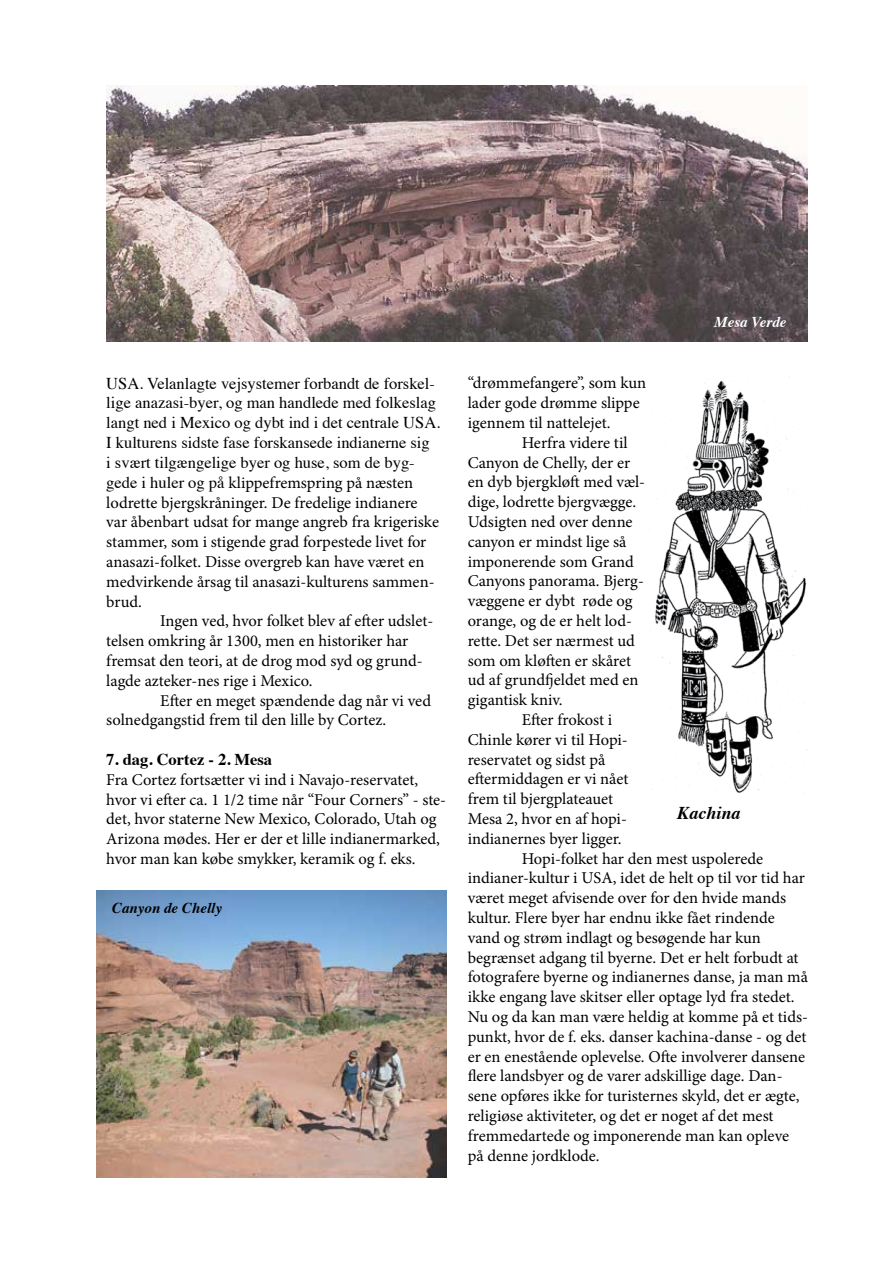
<style>
.page{position:relative;width:893px;height:1263px;background:#fff}
.page>*{position:absolute;margin:0;border:0;box-sizing:border-box;transform-origin:0 0}
.t1{font:italic 700 18px "Times";color:#000}
.t2{font:16.5px/19.8px "Minion Pro";color:#000}
.t3{font:16.5px/19.8px "Times";color:#000}
.t4{font:700 16.5px "Times";color:#000}
.t5{font:italic 700 15px "Times";color:#000}
.t6{font:italic 700 15px "Times";color:#fff}
.s1{font-family:"Times"}
</style>
<div class="page">
<img style="left:106px;top:85px;width:702px;height:256px">
<img style="left:97px;top:891px;width:349px;height:287px">
<img style="left:655px;top:376px;width:153px;height:417px">
<p class="t3" style="left:106px;top:372px;width:336px">USA. Velanlagte vejsystemer forbandt de forskel&shy;lige anazasi-byer, og man handlede med folkeslag langt ned i Mexico og dybt ind i det centrale USA.<br>I kulturens sidste fase forskansede indianerne sig<br>i svært tilgængelige byer og huse, som de byg-</p>
<p class="t2" style="left:106px;top:473px;width:334px"><span class="s1">gede i huler og på</span> klippefremspring på næsten lodrette bjergskråninger. De fredelige indianere var åbenbart udsat for mange angreb fra krigeriske stammer, som i stigende grad forpestede livet for anasazi-folket. Disse overgreb kan have været en medvirkende årsag til anasazi-kulturens sammen&shy;brud.</p>
<p class="t2" style="left:106px;top:611px;width:329px;text-indent:54px">Ingen ved, hvor folket blev af efter udslet&shy;telsen omkring år 1300, men en historiker har fremsat den teori, at de drog mod syd og grund&shy;lagde azteker-nes rige i Mexico.</p>
<p class="t2" style="left:106px;top:690px;width:326px;text-indent:54px">Efter en meget spændende dag når vi ved solnedgangstid frem til den lille by Cortez.</p>
<p class="t4" style="left:106px;top:743px;width:167px">7. dag. Cortez - 2. Mesa</p>
<p class="t2" style="left:106px;top:770px;width:341px">Fra Cortez fortsætter vi ind i Navajo-reservatet, hvor vi efter ca. 1 1/2 time når “Four Corners” - ste&shy;det, hvor staterne New Mexico, Colorado, Utah og Arizona mødes. Her er der et lille indianermarked, hvor man kan købe smykker, keramik og f. eks.</p>
<p class="t5" style="left:112px;top:894px;width:112px">Canyon de Chelly</p>
<p class="t6" style="left:714px;top:308px;width:74px">Mesa Verde</p>
<p class="t2" style="left:468px;top:373px;width:180px">“drømmefangere”, som kun lader gode drømme slippe igennem til nattelejet.</p>
<p class="t2" style="left:522px;top:433px;width:107px">Herfra videre til</p>
<p class="t2" style="left:468px;top:452px;width:164px">Canyon de Chelly, der er</p>
<p class="t2" style="left:468px;top:472px;width:179px">en dyb bjergkløft med væl-</p>
<p class="t2" style="left:468px;top:492px;width:170px">dige, lodrette bjergvægge.</p>
<p class="t2" style="left:468px;top:512px;width:166px">Udsigten ned over denne</p>
<p class="t2" style="left:468px;top:532px;width:160px">canyon er mindst lige så</p>
<p class="t2" style="left:468px;top:551px;width:168px">imponerende som Grand</p>
<p class="t2" style="left:468px;top:571px;width:178px">Canyons panorama. Bjerg-</p>
<p class="t2" style="left:468px;top:591px;width:166px">væggene er dybt røde og</p>
<p class="t2" style="left:468px;top:611px;width:166px">orange, og de er helt lod-</p>
<p class="t2" style="left:468px;top:631px;width:169px">rette. Det ser nærmest ud</p>
<p class="t2" style="left:468px;top:650px;width:165px">som om kløften er skåret</p>
<p class="t2" style="left:468px;top:670px;width:172px">ud af grundfjeldet med en</p>
<p class="t2" style="left:468px;top:690px;width:96px">gigantisk kniv.</p>
<p class="t2" style="left:522px;top:710px;width:92px">Efter frokost i</p>
<p class="t2" style="left:468px;top:730px;width:162px">Chinle kører vi til Hopi-</p>
<p class="t2" style="left:468px;top:749px;width:139px">reservatet og sidst på</p>
<p class="t2" style="left:468px;top:769px;width:162px">eftermiddagen er vi nået</p>
<p class="t2" style="left:468px;top:789px;width:147px">frem til bjergplateauet</p>
<p class="t2" style="left:468px;top:809px;width:161px">Mesa 2, hvor en af hopi-</p>
<p class="t2" style="left:468px;top:829px;width:155px">indianernes byer ligger.</p>
<p class="t2" style="left:522px;top:848px;width:243px">Hopi-folket har den mest uspolerede</p>
<p class="t2" style="left:468px;top:868px;width:339px">indianer-kultur i USA, idet de helt op til vor tid har</p>
<p class="t2" style="left:468px;top:888px;width:320px">været meget afvisende over for den hvide mands</p>
<p class="t2" style="left:468px;top:908px;width:309px">kultur. Flere byer har endnu ikke fået rindende</p>
<p class="t2" style="left:468px;top:928px;width:295px">vand og strøm indlagt og besøgende har kun</p>
<p class="t2" style="left:468px;top:947px;width:332px">begrænset adgang til byerne. Det er helt forbudt at</p>
<p class="t2" style="left:468px;top:967px;width:342px">fotografere byerne og indianernes danse, ja man må</p>
<p class="t2" style="left:468px;top:987px;width:328px">ikke engang lave skitser eller optage lyd fra stedet.</p>
<p class="t2" style="left:468px;top:1007px;width:342px">Nu og da kan man være heldig at komme på et tids-</p>
<p class="t2" style="left:468px;top:1027px;width:340px">punkt, hvor de f. eks. danser kachina-danse - og det</p>
<p class="t2" style="left:468px;top:1046px;width:339px">er en enestående oplevelse. Ofte involverer dansene</p>
<p class="t2" style="left:468px;top:1066px;width:316px">flere landsbyer og de varer adskillige dage. Dan-</p>
<p class="t2" style="left:468px;top:1086px;width:333px">sene opføres ikke for turisternes skyld, det er ægte,</p>
<p class="t2" style="left:468px;top:1106px;width:307px">religiøse aktiviteter, og det er noget af det mest</p>
<p class="t2" style="left:468px;top:1126px;width:323px">fremmedartede og imponerende man kan opleve</p>
<p class="t2" style="left:468px;top:1145px;width:133px">på denne jordklode.</p>
<p class="t1" style="left:677px;top:796px;width:65px">Kachina</p>
</div>
